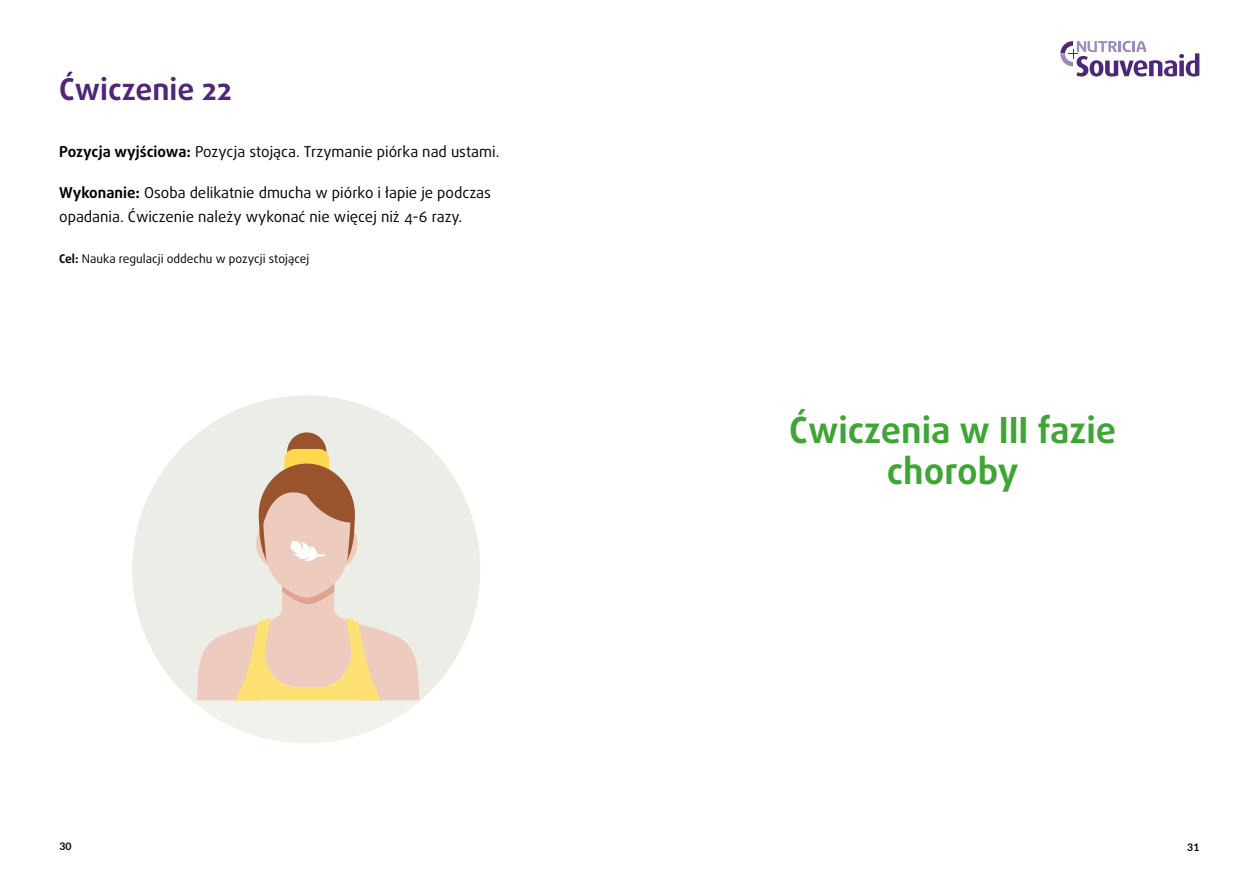
<style>
.page{position:relative;width:1259px;height:893px;background:#fff}
.page>*{position:absolute;margin:0;border:0;box-sizing:border-box;transform-origin:0 0}
.t1{font:700 36px/41px "Daxline Pro";color:#3fa535;text-align:center}
.t2{font:700 30px "Daxline Pro";color:#512678}
.t3{font:15px/24px "Daxline Pro";color:#000}
.t4{font:12px "Daxline Pro";color:#000}
.t5{font:700 10.5px "Lato";color:#000}
.s1{font-weight:700}
</style>
<div class="page">
<svg style="left:1060px;top:41px;width:139px;height:36px"></svg>
<svg style="left:132px;top:395px;width:348px;height:309px;fill:#ebede6"></svg>
<div style="left:287px;top:432px;width:39px;height:50px;background:#99542e;border-radius:20px"></div>
<div style="left:284px;top:449px;width:45px;height:57px;background:#ffd94d;border-radius:10px"></div>
<svg style="left:196px;top:464px;width:224px;height:279px;background:#eadac9"></svg>
<h2 class="t2" style="left:59px;top:69px;width:174px">Ćwiczenie 22</h2>
<p class="t3" style="left:59px;top:140px;width:442px"><span class="s1">Pozycja wyjściowa:</span> Pozycja stojąca. Trzymanie piórka nad ustami.</p>
<p class="t3" style="left:59px;top:181px;width:433px"><span class="s1">Wykonanie:</span> Osoba delikatnie dmucha w piórko i łapie je podczas opadania. Ćwiczenie należy wykonać nie więcej niż 4-6 razy.</p>
<p class="t4" style="left:59px;top:251px;width:252px"><span class="s1">Cel:</span> Nauka regulacji oddechu w pozycji stojącej</p>
<h1 class="t1" style="left:789px;top:410px;width:329px">Ćwiczenia w III fazie choroby</h1>
<p class="t5" style="left:60px;top:839px;width:14px">30</p>
<p class="t5" style="left:1187px;top:839px;width:14px">31</p>
</div>
